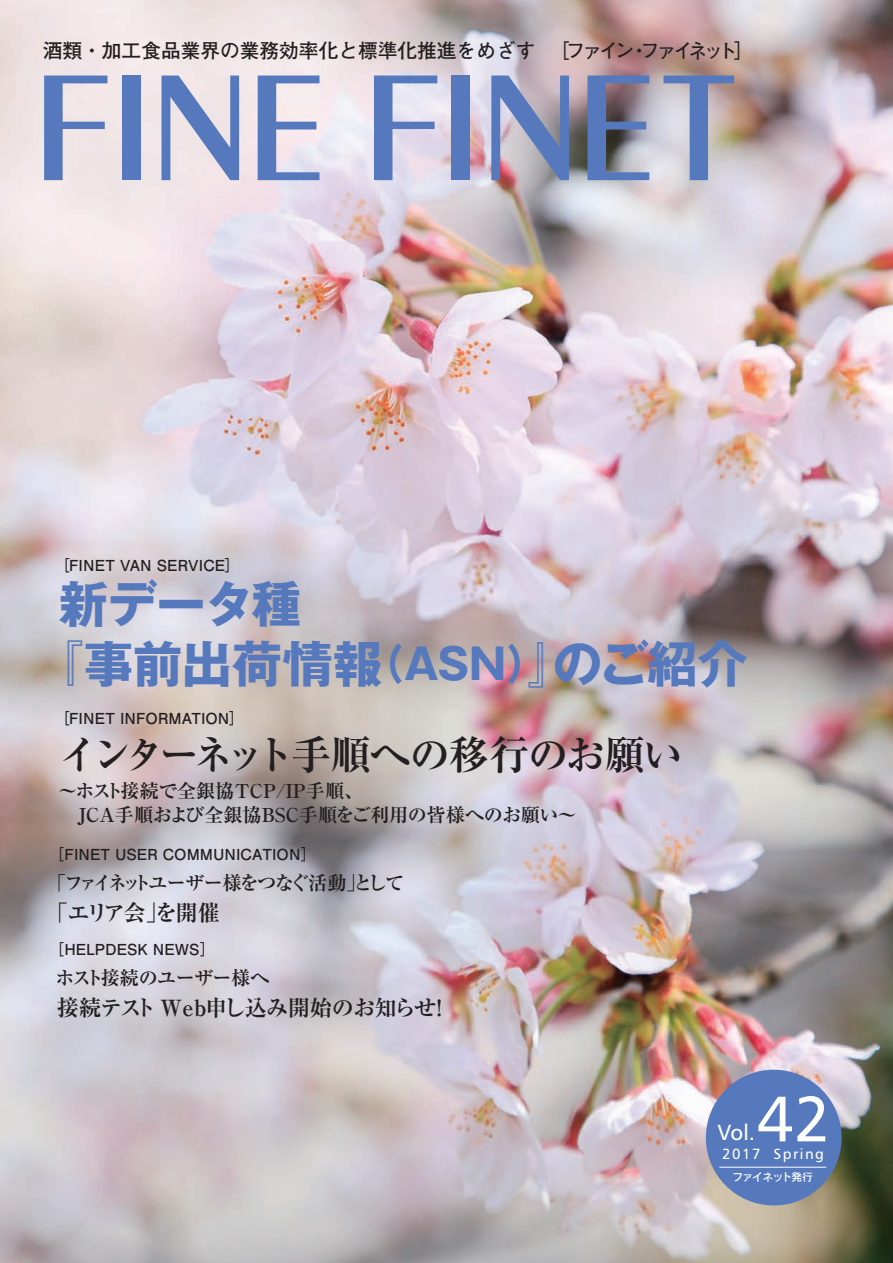
<style>
.page{position:relative;width:893px;height:1263px;background:#fff}
.page>*{position:absolute;margin:0;border:0;box-sizing:border-box;transform-origin:0 0}
.t1{font:64.35px "Humanist 777 BT Roman B";color:#fff}
.t2{font:700 49.95px/60px "Gothic MB101 Pr 6 N";letter-spacing:-.025em;color:#5679bd}
.t3{font:700 40.35px "Ryumin Pr 6 N";letter-spacing:-.06em;color:#231f20}
.t4{font:700 22.2px "Ryumin Pr 6 N";letter-spacing:-.05em;color:#231f20}
.t5{font:21.9px "Humanist 777 BT Roman B";color:#fff}
.t6{font:700 19.65px "Futo Go B101 Pr 6 N";color:#231f20}
.t7{font:700 19.2px/24.5px "Ryumin Pr 6 N";color:#231f20}
.t8{font:700 19.2px "Ryumin Pr 6 N";letter-spacing:-.09em;color:#231f20}
.t9{font:700 19.2px "Ryumin Pr 6 N";letter-spacing:-.03em;color:#231f20}
.t10{font:700 15.15px "Futo Go B101 Pr 6 N";color:#231f20}
.t11{font:14.85px "Humanist 777 BT Roman B";letter-spacing:.1em;color:#fff}
.t12{font:10.8px "Rodin Pro DB";letter-spacing:-.08em;color:#fff}
.s1{font-size:42.45px}
</style>
<div class="page">
<img style="left:0;top:0;width:893px;height:1263px">
<div style="left:706px;top:1070px;width:136px;height:135px;background:#5679bd;border-radius:50%"></div>
<hr style="left:719px;top:1167px;width:107px;height:1px;background:#fff">
<svg style="left:44px;top:76px;width:63px;height:104px;background:#b4bbd6"></svg>
<div style="left:122px;top:76px;width:18px;height:104px;background:#5679bd"></div>
<svg style="left:162px;top:76px;width:77px;height:104px;background:#a9b3d3"></svg>
<svg style="left:258px;top:76px;width:61px;height:104px;background:#acb6d7"></svg>
<svg style="left:374px;top:76px;width:63px;height:104px;background:#adb7da"></svg>
<div style="left:452px;top:76px;width:18px;height:104px;background:#5679bd"></div>
<svg style="left:491px;top:76px;width:78px;height:104px;background:#9098ba"></svg>
<svg style="left:587px;top:76px;width:62px;height:104px;background:#727d9f"></svg>
<svg style="left:663px;top:76px;width:71px;height:104px;background:#a9aec3"></svg>
<p class="t6" style="left:43px;top:35px;width:712px">酒類・加工食品業界の業務効率化と標準化推進をめざす ［ファイン・ファイネット］</p>
<p class="t10" style="left:55px;top:553px;width:186px">［FINET VAN SERVICE］</p>
<h2 class="t2" style="left:34px;top:572px;width:715px;text-indent:25px">新データ種<br>『事前出荷情報<span class="s1">（ASN）</span>』のご紹介</h2>
<p class="t10" style="left:55px;top:706px;width:191px">［FINET INFORMATION］</p>
<h3 class="t3" style="left:59px;top:723px;width:626px">インターネット手順への移行のお願い</h3>
<p class="t7" style="left:58px;top:777px;width:520px">～ホスト接続で全銀協TCP/IP手順、<br>　JCA手順および全銀協BSC手順をご利用の皆様へのお願い～</p>
<p class="t10" style="left:49px;top:842px;width:268px">［FINET USER COMMUNICATION］</p>
<p class="t8" style="left:47px;top:867px;width:358px">「ファイネットユーザー様をつなぐ活動」として</p>
<h3 class="t4" style="left:46px;top:895px;width:176px">「エリア会」を開催</h3>
<p class="t10" style="left:49px;top:937px;width:167px">［HELPDESK NEWS］</p>
<p class="t9" style="left:56px;top:962px;width:216px">ホスト接続のユーザー様へ</p>
<h3 class="t4" style="left:57px;top:990px;width:395px">接続テスト Web申し込み開始のお知らせ！</h3>
<h1 class="t1" style="left:757px;top:1079px;width:75px">42</h1>
<p class="t11" style="left:773px;top:1144px;width:52px">Spring</p>
<p class="t12" style="left:732px;top:1169px;width:82px">ファイネット発行</p>
<h3 class="t5" style="left:718px;top:1119px;width:39px">Vol.</h3>
<p class="t11" style="left:722px;top:1144px;width:40px">2017</p>
</div>
